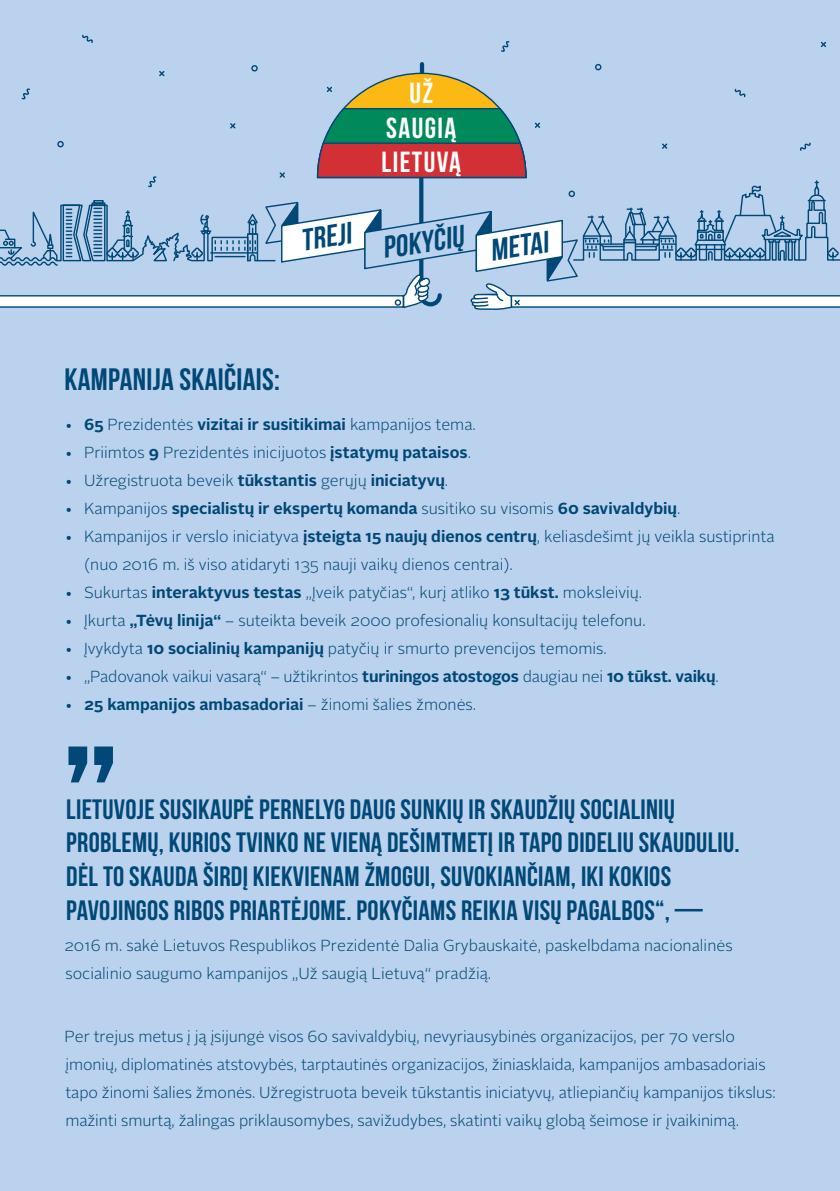
<style>
.page{position:relative;width:840px;height:1191px;background:#fff}
.page>*{position:absolute;margin:0;border:0;box-sizing:border-box;transform-origin:0 0}
.t1{font:700 31px "Bebas Neue";letter-spacing:.01em;color:#004877}
.t2{font:italic 700 30.6px "Bebas Neue";color:#004877}
.t3{font:700 29px "Bebas Neue";letter-spacing:.05em;color:#fff}
.t4{font:700 28px/33.6px "Bebas Neue";letter-spacing:.01em;color:#004877}
.t5{font:300 16px/28px "Alright Sans";letter-spacing:-.005em;color:#004877}
.t6{font:700 16px "Alright Sans";color:#004877}
.s1{font-weight:700}
.s2{font-weight:300}
</style>
<div class="page">
<div style="left:0;top:0;width:839px;height:1191px;background:#bad2ed"></div>
<svg style="left:501px;top:41px;width:9px;height:11px"></svg>
<svg style="left:820px;top:41px;width:7px;height:6px"></svg>
<svg style="left:82px;top:34px;width:11px;height:9px"></svg>
<div style="left:594px;top:64px;width:7px;height:6px;border:1px solid #004877;border-radius:50%"></div>
<div style="left:251px;top:65px;width:6px;height:7px;border:1px solid #004877;border-radius:50%"></div>
<div style="left:419px;top:64px;width:5px;height:9px;background:#004877"></div>
<svg style="left:0;top:70px;width:839px;height:240px"></svg>
<svg style="left:68px;top:746px;width:45px;height:36px"></svg>
<h3 class="t3" style="left:409px;top:77px;width:25px">UŽ</h3>
<h3 class="t3" style="left:386px;top:112px;width:72px">SAUGIĄ</h3>
<h3 class="t3" style="left:381px;top:146px;width:81px">LIETUVĄ</h3>
<h2 class="t2" style="left:298px;top:224px;width:52px;rotate:-9deg">treji</h2>
<h2 class="t2" style="left:380px;top:231px;width:83px;rotate:-9deg">pokyčių</h2>
<h2 class="t2" style="left:487px;top:234px;width:60px;rotate:-9deg">METAI</h2>
<h1 class="t1" style="left:64px;top:362px;width:217px">KAMPANIJA SKAIČIAIS:</h1>
<p class="t5" style="left:64px;top:411px;width:413px">• <span class="s1">65</span> Prezidentės <span class="s1">vizitai ir susitikimai</span> kampanijos tema.</p>
<p class="t5" style="left:64px;top:439px;width:408px">• Priimtos <span class="s1">9</span> Prezidentės inicijuotos <span class="s1">įstatymų pataisos</span>.</p>
<p class="t5" style="left:64px;top:467px;width:385px">• Užregistruota beveik <span class="s1">tūkstantis</span> gerųjų <span class="s1">iniciatyvų</span>.</p>
<p class="t6" style="left:64px;top:497px;width:617px"><span class="s2">• Kampanijos</span> specialistų ir ekspertų komanda <span class="s2">susitiko su visomis</span> 60 savivaldybių<span class="s2">.</span></p>
<p class="t5" style="left:84px;top:523px;width:691px;text-indent:-20px">• Kampanijos ir verslo iniciatyva <span class="s1">įsteigta 15 naujų dienos centrų</span>, keliasdešimt jų veikla sustiprinta (nuo 2016 m. iš viso atidaryti 135 nauji vaikų dienos centrai).</p>
<p class="t5" style="left:64px;top:579px;width:579px">• Sukurtas <span class="s1">interaktyvus testas</span> „Įveik patyčias“, kurį atliko <span class="s1">13 tūkst.</span> moksleivių.</p>
<p class="t5" style="left:64px;top:607px;width:582px">• Įkurta <span class="s1">„Tėvų linija“</span> – suteikta beveik 2000 profesionalių konsultacijų telefonu.</p>
<p class="t5" style="left:64px;top:635px;width:543px">• Įvykdyta <span class="s1">10 socialinių kampanijų</span> patyčių ir smurto prevencijos temomis.</p>
<p class="t5" style="left:64px;top:663px;width:655px">• „Padovanok vaikui vasarą“ – užtikrintos <span class="s1">turiningos atostogos</span> daugiau nei <span class="s1">10 tūkst. vaikų</span>.</p>
<p class="t6" style="left:64px;top:693px;width:413px"><span class="s2">•</span> 25 kampanijos ambasadoriai <span class="s2">– žinomi šalies žmonės.</span></p>
<p class="t4" style="left:66px;top:792px;width:674px">LIETUVOJE SUSIKAUPĖ PERNELYG DAUG SUNKIŲ IR SKAUDŽIŲ SOCIALINIŲ PROBLEMŲ, KURIOS TVINKO NE VIENĄ DEŠIMTMETĮ IR TAPO DIDELIU SKAUDULIU.<br>DĖL TO SKAUDA ŠIRDĮ KIEKVIENAM ŽMOGUI, SUVOKIANČIAM, IKI KOKIOS PAVOJINGOS RIBOS PRIARTĖJOME. POKYČIAMS REIKIA VISŲ PAGALBOS“, —</p>
<p class="t5" style="left:64px;top:932px;width:669px">2016 m. sakė Lietuvos Respublikos Prezidentė Dalia Grybauskaitė, paskelbdama nacionalinės socialinio saugumo kampanijos „Už saugią Lietuvą“ pradžią.</p>
<p class="t5" style="left:64px;top:1022px;width:712px">Per trejus metus į ją įsijungė visos 60 savivaldybių, nevyriausybinės organizacijos, per 70 verslo įmonių, diplomatinės atstovybės, tarptautinės organizacijos, žiniasklaida, kampanijos ambasadoriais tapo žinomi šalies žmonės. Užregistruota beveik tūkstantis iniciatyvų, atliepiančių kampanijos tikslus: mažinti smurtą, žalingas priklausomybes, savižudybes, skatinti vaikų globą šeimose ir įvaikinimą.</p>
</div>
